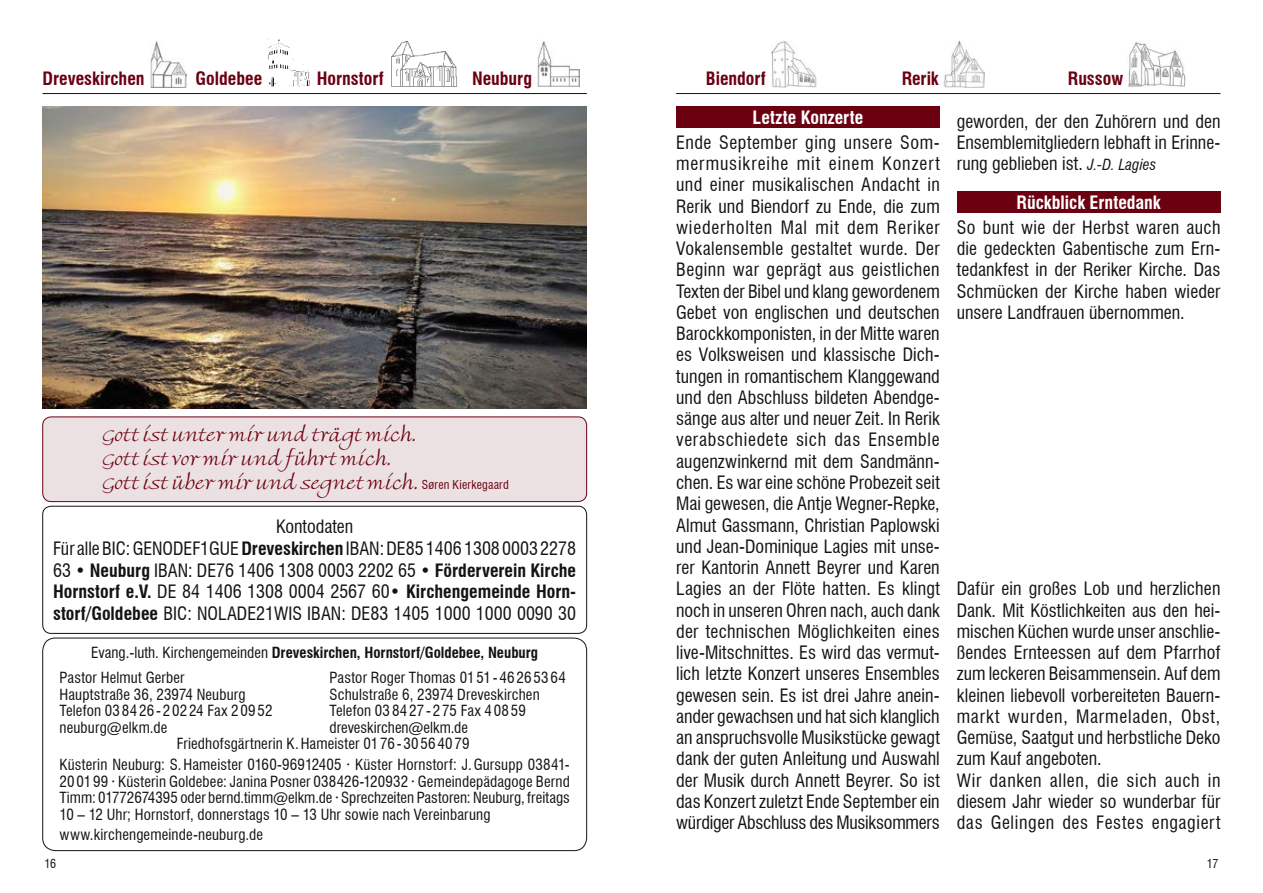
<style>
.page{position:relative;width:1263px;height:893px;background:#fff}
.page>*{position:absolute;margin:0;border:0;box-sizing:border-box;transform-origin:0 0}
.t1{font:condensed 18px/21.3px "Swiss 721 BT";color:#141314;text-align:justify}
.t2{font:700 condensed 18px "Swiss 721 BT";color:#6b0011}
.t3{font:700 condensed 18px "Swiss 721 BT";color:#fff}
.t4{font:16.5px/24px "Fine Hand";letter-spacing:.015em;color:#6b0011}
.t5{font:condensed 15px/16.5px "Swiss 721 BT";letter-spacing:.01em;color:#141314}
.t6{font:condensed 12px "Swiss 721 BT";color:#141314}
.s1{font-family:"Swiss 721 BT";font-stretch:condensed;font-size:12px}
.s2{font-weight:700}
.s3{font-style:italic;font-size:15px}
</style>
<div class="page">
<hr style="left:676px;top:93px;width:544px;height:1px;background:#141314">
<img style="left:771px;top:41px;width:46px;height:46px">
<img style="left:943px;top:40px;width:42px;height:47px">
<img style="left:1128px;top:42px;width:58px;height:45px">
<hr style="left:43px;top:93px;width:544px;height:1px;background:#141314">
<img style="left:151px;top:41px;width:36px;height:46px">
<img style="left:268px;top:39px;width:42px;height:47px">
<img style="left:391px;top:40px;width:66px;height:47px">
<img style="left:537px;top:41px;width:43px;height:45px">
<img style="left:43px;top:106px;width:544px;height:302px">
<div style="left:43px;top:638px;width:544px;height:213px;border:1px solid #141314;border-radius:13px"></div>
<div style="left:43px;top:506px;width:544px;height:128px;border:1px solid #141314;border-radius:9px"></div>
<div style="left:676px;top:106px;width:264px;height:22px;background:#6b0011"></div>
<div style="left:957px;top:191px;width:263px;height:22px;background:#6b0011"></div>
<div style="left:43px;top:417px;width:544px;height:85px;background:#ece1e2;border-radius:9px"></div>
<div style="left:43px;top:417px;width:544px;height:85px;border:1px solid #6b0011;border-radius:9px"></div>
<p class="t2" style="left:43px;top:68px;width:104px">Dreveskirchen</p>
<p class="t2" style="left:196px;top:68px;width:68px">Goldebee</p>
<p class="t2" style="left:317px;top:68px;width:68px">Hornstorf</p>
<p class="t2" style="left:472px;top:68px;width:62px">Neuburg</p>
<p class="t4" style="left:102px;top:423px;width:408px">Gott ist unter mir und trägt mich.<br>Gott ist vor mir und führt mich.<br>Gott ist über mir und segnet mich. <span class="s1">Søren Kierkegaard</span></p>
<p class="t1" style="left:53px;top:516px;width:525px;text-align:center">Kontodaten<br>Für alle BIC: GENODEF1GUE <span class="s2">Dreveskirchen</span> IBAN: DE85 1406 1308 0003 2278<br>63 • <span class="s2">Neuburg</span> IBAN: DE76 1406 1308 0003 2202 65 • <span class="s2">Förderverein Kirche Hornstorf e.V.</span> DE 84 1406 1308 0004 2567 60• <span class="s2">Kirchengemeinde Horn&shy;storf/Goldebee</span> BIC: NOLADE21WIS IBAN: DE83 1405 1000 1000 0090 30</p>
<p class="t5" style="left:60px;top:640px;width:480px;line-height:25px;text-indent:32px">Evang.-luth. Kirchengemeinden <span class="s2">Dreveskirchen, Hornstorf/Goldebee, Neuburg<br></span>Pastor Helmut Gerber</p>
<p class="t5" style="left:330px;top:670px;width:238px">Pastor Roger Thomas 01 51 - 46 26 53 64</p>
<p class="t5" style="left:60px;top:686px;width:188px">Hauptstraße 36, 23974 Neuburg</p>
<p class="t5" style="left:330px;top:686px;width:212px">Schulstraße 6, 23974 Dreveskirchen</p>
<p class="t5" style="left:60px;top:703px;width:214px">Telefon 038426-20224 Fax 20952</p>
<p class="t5" style="left:330px;top:703px;width:198px">Telefon 03 8427- 275 Fax 408 59</p>
<p class="t5" style="left:60px;top:719px;width:109px">neuburg@elkm.de</p>
<p class="t5" style="left:177px;top:719px;width:294px;text-align:right">dreveskirchen@elkm.de<br>Friedhofsgärtnerin K.Hameister 01 76 - 30 56 40 79</p>
<p class="t5" style="left:60px;top:756px;width:512px;text-align:justify">Küsterin Neuburg: S.Hameister 0160-96912405 · Küster Hornstorf: J.Gursupp 03841- 20 01 99 · Küsterin Goldebee: Janina Posner 038426-120932 · Gemeindepädagoge Bernd Timm: 01772674395 oder bernd.timm@elkm.de · Sprechzeiten Pastoren: Neuburg, freitags 10 – 12 Uhr; Hornstorf, donnerstags 10 – 13 Uhr sowie nach Vereinbarung</p>
<p class="t5" style="left:60px;top:826px;width:205px">www.kirchengemeinde-neuburg.de</p>
<p class="t6" style="left:45px;top:856px;width:13px">16</p>
<p class="t2" style="left:706px;top:68px;width:61px">Biendorf</p>
<p class="t2" style="left:902px;top:68px;width:39px">Rerik</p>
<p class="t2" style="left:1068px;top:68px;width:57px">Russow</p>
<p class="t3" style="left:753px;top:106px;width:112px">Letzte Konzerte</p>
<p class="t1" style="left:676px;top:132px;width:265px">Ende September ging unsere Som&shy;mermusikreihe mit einem Konzert und einer musikalischen Andacht in Rerik und Biendorf zu Ende, die zum wiederholten Mal mit dem Reriker Vokalensemble gestaltet wurde. Der Beginn war geprägt aus geistlichen Texten der Bibel und klang gewordenem Gebet von englischen und deutschen Barockkomponisten, in der Mitte waren es Volksweisen und klassische Dich&shy;tungen in romantischem Klanggewand und den Abschluss bildeten Abendge&shy;sänge aus alter und neuer Zeit. In Rerik verabschiedete sich das Ensemble augenzwinkernd mit dem Sandmänn&shy;chen. Es war eine schöne Probezeit seit Mai gewesen, die Antje Wegner-Repke, Almut Gassmann, Christian Paplowski und Jean-Dominique Lagies mit unse&shy;rer Kantorin Annett Beyrer und Karen Lagies an der Flöte hatten. Es klingt noch in unseren Ohren nach, auch dank der technischen Möglichkeiten eines live-Mitschnittes. Es wird das vermut&shy;lich letzte Konzert unseres Ensembles gewesen sein. Es ist drei Jahre anein&shy;ander gewachsen und hat sich klanglich an anspruchsvolle Musikstücke gewagt dank der guten Anleitung und Auswahl der Musik durch Annett Beyrer. So ist das Konzert zuletzt Ende September ein würdiger Abschluss des Musiksommers</p>
<p class="t1" style="left:957px;top:110px;width:265px">geworden, der den Zuhörern und den Ensemblemitgliedern lebhaft in Erinne&shy;rung geblieben ist. <span class="s3">J.-D. Lagies</span></p>
<p class="t3" style="left:1017px;top:191px;width:145px">Rückblick Erntedank</p>
<p class="t1" style="left:957px;top:217px;width:265px">So bunt wie der Herbst waren auch die gedeckten Gabentische zum Ern&shy;tedankfest in der Reriker Kirche. Das Schmücken der Kirche haben wieder unsere Landfrauen übernommen.</p>
<p class="t1" style="left:957px;top:578px;width:265px;text-align:left">Dafür ein großes Lob und herzlichen Dank. Mit Köstlichkeiten aus den hei&shy;mischen Küchen wurde unser anschlie&shy;ßendes Ernteessen auf dem Pfarrhof zum leckeren Beisammensein. Auf dem kleinen liebevoll vorbereiteten Bauern&shy;markt wurden, Marmeladen, Obst, Gemüse, Saatgut und herbstliche Deko zum Kauf angeboten.<br>Wir danken allen, die sich auch in diesem Jahr wieder so wunderbar für das Gelingen des Festes engagiert</p>
<p class="t6" style="left:1207px;top:856px;width:13px">17</p>
</div>
